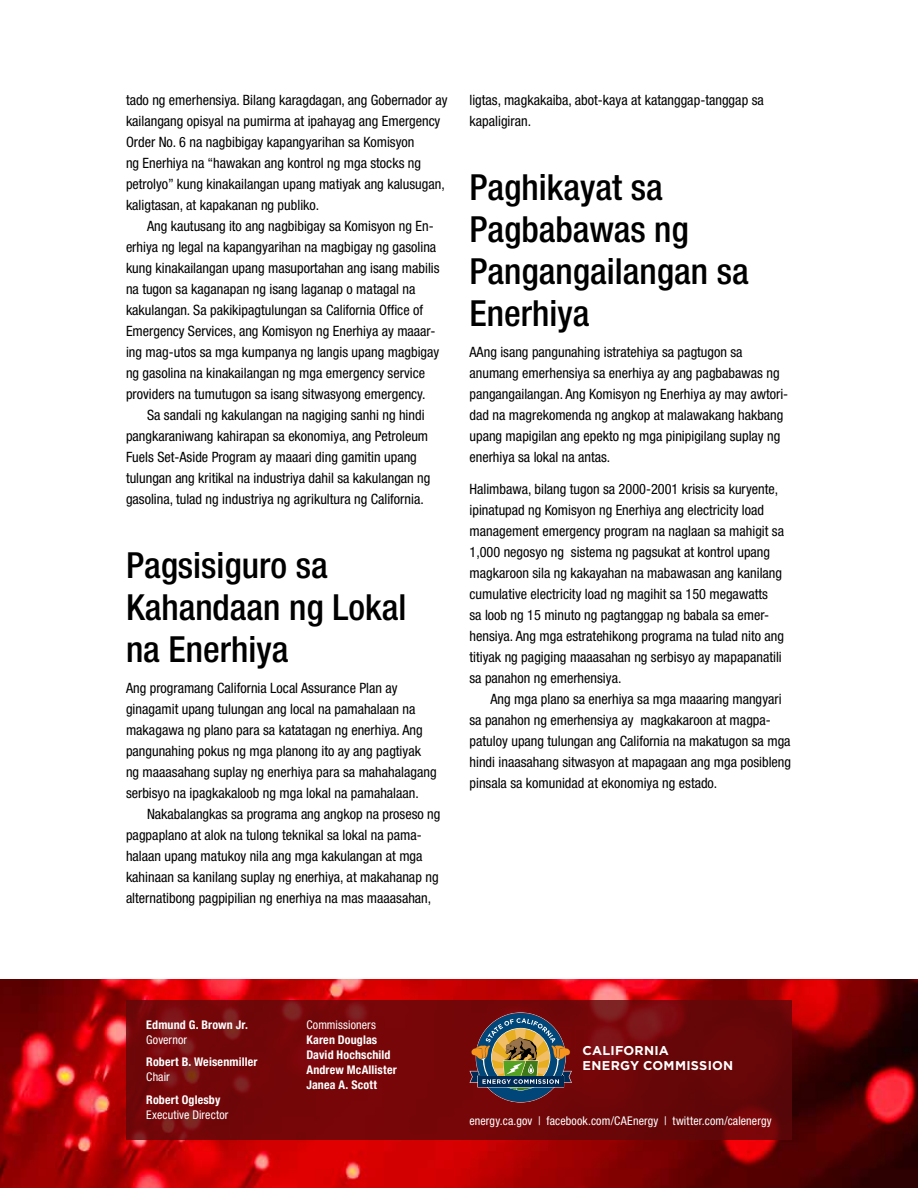
<style>
.page{position:relative;width:918px;height:1188px;background:#fff}
.page>*{position:absolute;margin:0;border:0;box-sizing:border-box;transform-origin:0 0}
.t1{font:500 condensed 36px/42px "Helvetica Neue LT Std";color:#000}
.t2{font:condensed 14.25px/21px "Helvetica Neue LT Std";color:#000}
.t3{font:700 12.75px/15.3px "Gotham HTF";letter-spacing:.02em;color:#fff}
.t4{font:700 condensed 12px/15px "Helvetica Neue LT Std";letter-spacing:.015em;color:#fff}
.t5{font:condensed 12px "Helvetica Neue LT Std";letter-spacing:.01em;color:#fff}
</style>
<div class="page">
<img style="left:0;top:980px;width:918px;height:208px">
<svg style="left:126px;top:1000px;width:665px;height:140px;background:#710709"></svg>
<svg style="left:470px;top:1012px;width:102px;height:90px;background:#66554c"></svg>
<p class="t2" style="left:126px;top:89px;width:323px">tado ng emerhensiya. Bilang karagdagan, ang Gobernador ay kailangang opisyal na pumirma at ipahayag ang Emergency Order No. 6 na nagbibigay kapangyarihan sa Komisyon<br>ng Enerhiya na “hawakan ang kontrol ng mga stocks ng petrolyo” kung kinakailangan upang matiyak ang kalusugan, kaligtasan, at kapakanan ng publiko.</p>
<p class="t2" style="left:147px;top:215px;width:288px">Ang kautusang ito ang nagbibigay sa Komisyon ng En-</p>
<p class="t2" style="left:126px;top:236px;width:312px">erhiya ng legal na kapangyarihan na magbigay ng gasolina</p>
<p class="t2" style="left:126px;top:257px;width:315px">kung kinakailangan upang masuportahan ang isang mabilis</p>
<p class="t2" style="left:126px;top:278px;width:291px">na tugon sa kaganapan ng isang laganap o matagal na</p>
<p class="t2" style="left:126px;top:299px;width:299px">kakulangan. Sa pakikipagtulungan sa California Office of</p>
<p class="t2" style="left:126px;top:320px;width:311px">Emergency Services, ang Komisyon ng Enerhiya ay maaar-</p>
<p class="t2" style="left:126px;top:341px;width:315px">ing mag-utos sa mga kumpanya ng langis upang magbigay</p>
<p class="t2" style="left:126px;top:362px;width:301px">ng gasolina na kinakailangan ng mga emergency service</p>
<p class="t2" style="left:126px;top:383px;width:301px">providers na tumutugon sa isang sitwasyong emergency.</p>
<p class="t2" style="left:147px;top:404px;width:279px">Sa sandali ng kakulangan na nagiging sanhi ng hindi</p>
<p class="t2" style="left:126px;top:425px;width:304px">pangkaraniwang kahirapan sa ekonomiya, ang Petroleum</p>
<p class="t2" style="left:126px;top:446px;width:292px">Fuels Set-Aside Program ay maaari ding gamitin upang</p>
<p class="t2" style="left:126px;top:467px;width:306px">tulungan ang kritikal na industriya dahil sa kakulangan ng</p>
<p class="t2" style="left:126px;top:488px;width:299px">gasolina, tulad ng industriya ng agrikultura ng California.</p>
<h1 class="t1" style="left:126px;top:543px;width:282px">Pagsisiguro sa<br>Kahandaan ng Lokal na Enerhiya</h1>
<p class="t2" style="left:126px;top:677px;width:312px">Ang programang California Local Assurance Plan ay ginagamit upang tulungan ang local na pamahalaan na makagawa ng plano para sa katatagan ng enerhiya. Ang pangunahing pokus ng mga planong ito ay ang pagtiyak ng maaasahang suplay ng enerhiya para sa mahahalagang serbisyo na ipagkakaloob ng mga lokal na pamahalaan.</p>
<p class="t2" style="left:126px;top:803px;width:316px;text-indent:21px">Nakabalangkas sa programa ang angkop na proseso ng pagpaplano at alok na tulong teknikal sa lokal na pama&shy;halaan upang matukoy nila ang mga kakulangan at mga kahinaan sa kanilang suplay ng enerhiya, at makahanap ng alternatibong pagpipilian ng enerhiya na mas maaasahan,</p>
<p class="t2" style="left:469px;top:89px;width:296px">ligtas, magkakaiba, abot-kaya at katanggap-tanggap sa kapaligiran.</p>
<h1 class="t1" style="left:470px;top:165px;width:281px">Paghikayat sa<br>Pagbabawas ng<br>Pangangailangan sa<br>Enerhiya</h1>
<p class="t2" style="left:470px;top:341px;width:320px">AAng isang pangunahing istratehiya sa pagtugon sa anumang emerhensiya sa enerhiya ay ang pagbabawas ng pangangailangan. Ang Komisyon ng Enerhiya ay may awtori&shy;dad na magrekomenda ng angkop at malawakang hakbang upang mapigilan ang epekto ng mga pinipigilang suplay ng enerhiya sa lokal na antas.</p>
<p class="t2" style="left:470px;top:478px;width:316px">Halimbawa, bilang tugon sa 2000-2001 krisis sa kuryente, ipinatupad ng Komisyon ng Enerhiya ang electricity load management emergency program na naglaan sa mahigit sa 1,000 negosyo ng sistema ng pagsukat at kontrol upang magkaroon sila ng kakayahan na mabawasan ang kanilang cumulative electricity load ng magihit sa 150 megawatts<br>sa loob ng 15 minuto ng pagtanggap ng babala sa emer&shy;hensiya. Ang mga estratehikong programa na tulad nito ang titiyak ng pagiging maaasahan ng serbisyo ay mapapanatili sa panahon ng emerhensiya.</p>
<p class="t2" style="left:470px;top:688px;width:323px;text-indent:21px">Ang mga plano sa enerhiya sa mga maaaring mangyari sa panahon ng emerhensiya ay magkakaroon at magpa&shy;patuloy upang tulungan ang California na makatugon sa mga hindi inaasahang sitwasyon at mapagaan ang mga posibleng pinsala sa komunidad at ekonomiya ng estado.</p>
<p class="t4" style="left:146px;top:1017px;width:103px">Edmund G. Brown Jr.</p>
<p class="t5" style="left:146px;top:1032px;width:42px">Governor</p>
<p class="t4" style="left:146px;top:1054px;width:113px">Robert B. Weisenmiller</p>
<p class="t5" style="left:146px;top:1070px;width:25px">Chair</p>
<p class="t4" style="left:146px;top:1092px;width:76px">Robert Oglesby</p>
<p class="t5" style="left:146px;top:1107px;width:84px">Executive Director</p>
<p class="t5" style="left:306px;top:1017px;width:71px">Commissioners</p>
<p class="t4" style="left:306px;top:1032px;width:92px">Karen Douglas<br>David Hochschild<br>Andrew McAllister<br>Janea A. Scott</p>
<p class="t3" style="left:583px;top:1042px;width:152px">CALIFORNIA<br>ENERGY COMMISSION</p>
<p class="t5" style="left:470px;top:1113px;width:304px">energy.ca.gov | facebook.com/CAEnergy | twitter.com/calenergy</p>
</div>
